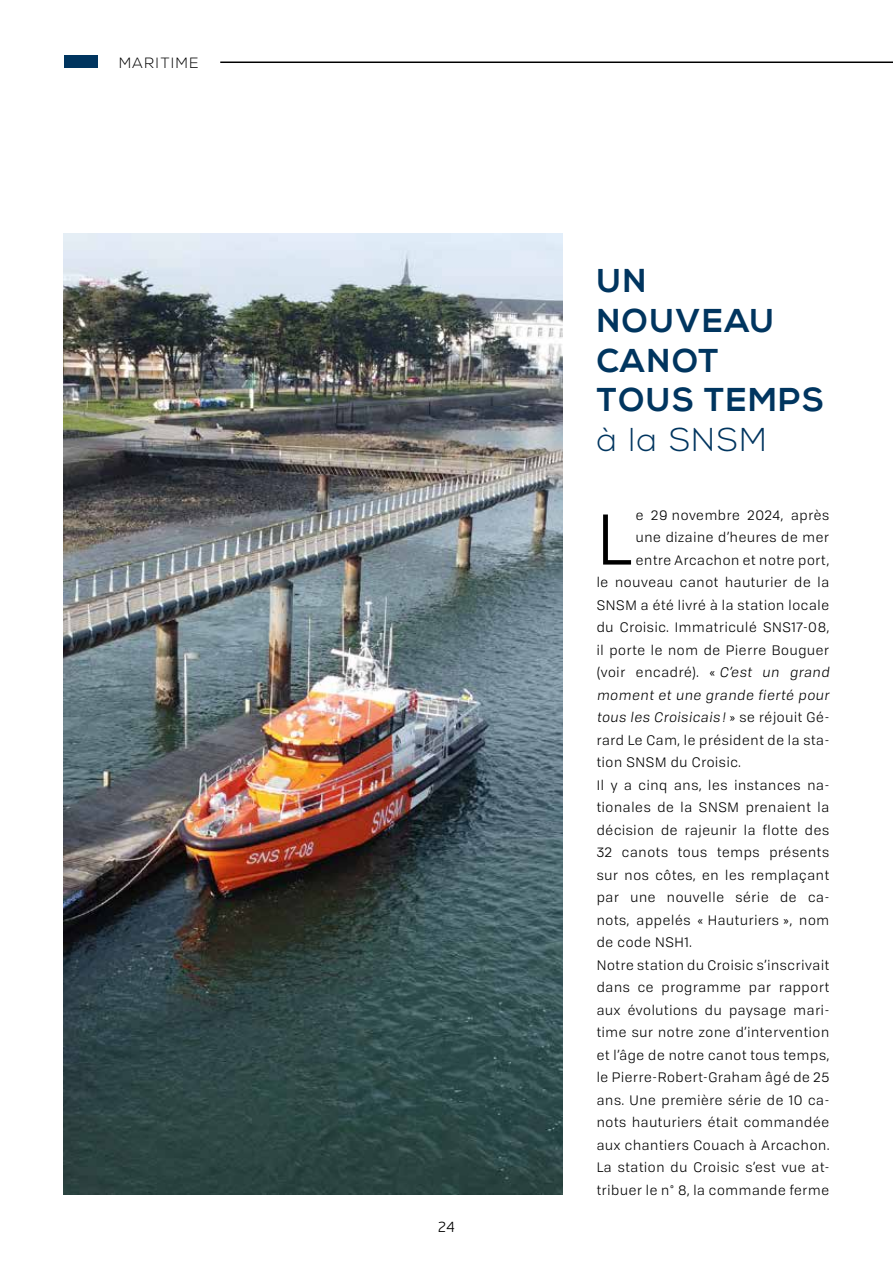
<style>
.page{position:relative;width:893px;height:1263px;background:#fff}
.page>*{position:absolute;margin:0;border:0;box-sizing:border-box;transform-origin:0 0}
.t1{font:70.65px "Tofino";color:#000}
.t2{font:700 33px/39.6px "Nexa";letter-spacing:.05em;color:#00355f}
.t3{font:300 33px "Nexa";letter-spacing:.05em;color:#00355f}
.t4{font:300 14.85px "Nexa";letter-spacing:.1em;color:#000}
.t5{font:300 14.85px "Neris";color:#000}
.t6{font:13.5px "Tofino";letter-spacing:.05em;color:#000}
</style>
<div class="page">
<div style="left:64px;top:55px;width:34px;height:13px;background:#00355f"></div>
<hr style="left:220px;top:62px;width:673px;height:1px;background:#000">
<img style="left:64px;top:234px;width:499px;height:961px">
<p class="t4" style="left:119px;top:54px;width:81px">MARITIME</p>
<p class="t5" style="left:438px;top:1217px;width:19px">24</p>
<h2 class="t2" style="left:597px;top:262px;width:229px">UN<br>NOUVEAU<br>CANOT<br>TOUS TEMPS</h2>
<h2 class="t3" style="left:597px;top:420px;width:171px">à la SNSM</h2>
<h1 class="t1" style="left:597px;top:488px;width:37px">L</h1>
<p class="t6" style="left:636px;top:505px;width:195px">e 29 novembre 2024, après</p>
<p class="t6" style="left:636px;top:527px;width:195px">une dizaine d’heures de mer</p>
<p class="t6" style="left:636px;top:550px;width:195px">entre Arcachon et notre port,</p>
<p class="t6" style="left:597px;top:572px;width:234px">le nouveau canot hauturier de la</p>
<p class="t6" style="left:597px;top:595px;width:234px">SNSM a été livré à la station locale</p>
<p class="t6" style="left:597px;top:617px;width:234px">du Croisic. Immatriculé SNS17-08,</p>
<p class="t6" style="left:597px;top:640px;width:234px">il porte le nom de Pierre Bouguer</p>
<p class="t6" style="left:597px;top:662px;width:236px">(voir encadré). « C’est un grand</p>
<p class="t6" style="left:597px;top:685px;width:236px">moment et une grande fierté pour</p>
<p class="t6" style="left:597px;top:707px;width:234px">tous les Croisicais ! » s e réj o u i t G é -</p>
<p class="t6" style="left:597px;top:730px;width:234px">rard Le Cam, le président de la sta-</p>
<p class="t6" style="left:597px;top:752px;width:145px">tion SNSM du Croisic.</p>
<p class="t6" style="left:597px;top:775px;width:234px">Il y a cinq ans, les instances na-</p>
<p class="t6" style="left:597px;top:797px;width:234px">tionales de la SNSM prenaient la</p>
<p class="t6" style="left:597px;top:820px;width:234px">décision de rajeunir la flotte des</p>
<p class="t6" style="left:597px;top:842px;width:234px">32 canots tous temps présents</p>
<p class="t6" style="left:597px;top:865px;width:234px">sur nos côtes, en les remplaçant</p>
<p class="t6" style="left:597px;top:887px;width:234px">par une nouvelle série de ca-</p>
<p class="t6" style="left:597px;top:910px;width:234px">nots, appelés « Hauturiers », nom</p>
<p class="t6" style="left:597px;top:932px;width:96px">de code NSH1.</p>
<p class="t6" style="left:597px;top:955px;width:234px">Notre station du Croisic s’inscrivait</p>
<p class="t6" style="left:597px;top:977px;width:234px">dans ce programme par rapport</p>
<p class="t6" style="left:597px;top:1000px;width:234px">aux évolutions du paysage mari-</p>
<p class="t6" style="left:597px;top:1022px;width:234px">time sur notre zone d’intervention</p>
<p class="t6" style="left:597px;top:1045px;width:234px">et l’âge de notre canot tous temps,</p>
<p class="t6" style="left:597px;top:1067px;width:234px">le Pierre-Robert-Graham âgé de 25</p>
<p class="t6" style="left:597px;top:1090px;width:234px">ans. Une première série de 10 ca-</p>
<p class="t6" style="left:597px;top:1112px;width:234px">nots hauturiers était commandée</p>
<p class="t6" style="left:597px;top:1135px;width:234px">aux chantiers Couach à Arcachon.</p>
<p class="t6" style="left:597px;top:1157px;width:234px">La station du Croisic s’est vue at-</p>
<p class="t6" style="left:597px;top:1180px;width:234px">tribuer le n° 8, la commande ferme</p>
</div>
